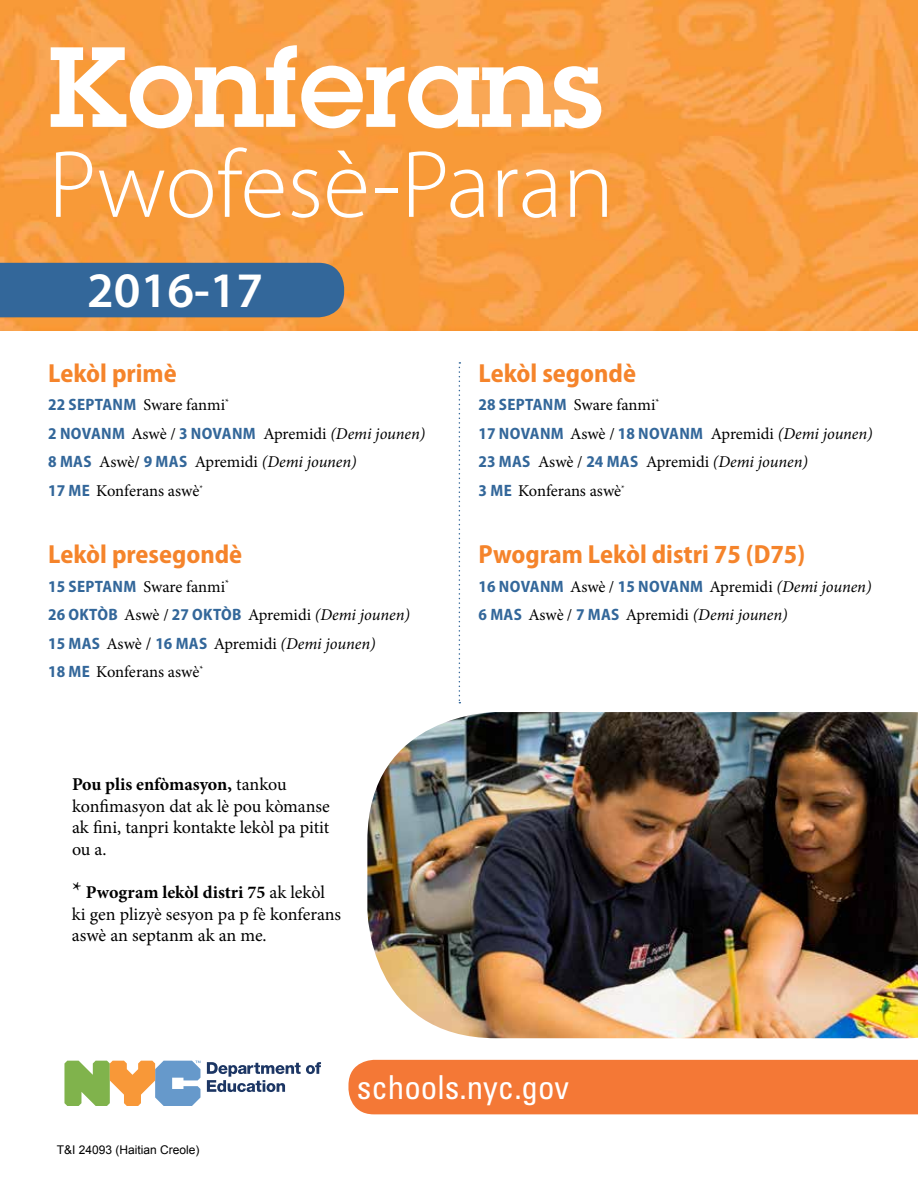
<style>
.page{position:relative;width:918px;height:1188px;background:#fff}
.page>*{position:absolute;margin:0;border:0;box-sizing:border-box;transform-origin:0 0}
.t1{font:600 111.3px "Lubalin Graph Std";color:#fff}
.t2{font:300 96.3px "Myriad Pro";color:#fff}
.t3{font:600 49.8px "Myriad Pro";color:#fff}
.t4{font:condensed 33px "Univers LT Std";color:#fff}
.t5{font:700 semi-condensed 26.25px "Myriad Pro";color:#f5842b}
.t6{font:18px/21.6px "Minion Pro";letter-spacing:-.005em;color:#000}
.t7{font:16.5px/28.5px "Minion Pro";letter-spacing:-.01em;color:#000}
.t8{font:700 semi-condensed 16.5px "Myriad Pro";letter-spacing:.02em;color:#33679a}
.t9{font:12px "Arial";color:#000}
.s1{font-family:"Myriad Pro";font-weight:700;font-stretch:semi-condensed;color:#33679a}
.s2{font-family:"Minion Pro";font-weight:400;font-stretch:normal;color:#000}
.s3{font-family:"Minion Pro";font-weight:400;font-style:italic;font-stretch:normal;color:#000}
.s4{font-style:italic}
.s5{font-size:17.25px}
.s6{font-weight:700}
.s7{font-size:24px}
</style>
<div class="page">
<img style="left:0;top:0;width:918px;height:330px">
<div style="left:348px;top:1060px;width:570px;height:54px;background:#f47836"></div>
<div style="left:0;top:263px;width:344px;height:54px;background:#33679a"></div>
<svg style="left:459px;top:362px;width:1px;height:341px"></svg>
<img style="left:367px;top:712px;width:551px;height:326px">
<svg style="left:207px;top:1062px;width:114px;height:30px"></svg>
<svg style="left:64px;top:1061px;width:136px;height:45px"></svg>
<h1 class="t1" style="left:48px;top:14px;width:556px">Konferans</h1>
<h2 class="t2" style="left:48px;top:127px;width:567px">Pwofesè-Paran</h2>
<h3 class="t3" style="left:87px;top:258px;width:178px">2016-17</h3>
<h3 class="t5" style="left:48px;top:356px;width:130px">Lekòl primè</h3>
<p class="t7" style="left:48px;top:391px;width:182px"><span class="s1">22 SEPTANM</span> Sware fanmi<sup>*</sup></p>
<p class="t8" style="left:48px;top:423px;width:379px">2 NOVANM <span class="s2">Aswè /</span> 3 NOVANM <span class="s2">Apremidi</span> <span class="s3">(Demi jounen)</span></p>
<p class="t7" style="left:48px;top:448px;width:310px"><span class="s1">8 MAS</span> Aswè/ <span class="s1">9 MAS</span> Apremidi <span class="s4">(Demi jounen)<br></span><span class="s1">17 ME</span> Konferans aswè<sup>*</sup></p>
<h3 class="t5" style="left:48px;top:538px;width:195px">Lekòl presegondè</h3>
<p class="t7" style="left:48px;top:572px;width:182px"><span class="s1">15 SEPTANM</span> Sware fanmi<sup>*</sup></p>
<p class="t8" style="left:48px;top:604px;width:363px">26 OKTÒB <span class="s2">Aswè /</span> 27 OKTÒB <span class="s2">Apremidi</span> <span class="s3">(Demi jounen)</span></p>
<p class="t7" style="left:48px;top:629px;width:329px"><span class="s1">15 MAS</span> Aswè <span class="s5">/</span> <span class="s1">16 MAS</span> Apremidi <span class="s4">(Demi jounen)<br></span><span class="s1">18 ME</span> Konferans aswè<sup>*</sup></p>
<p class="t6" style="left:72px;top:774px;width:259px"><span class="s6">Pou plis enfòmasyon,</span> tankou konfimasyon dat ak lè pou kòmanse ak fini, tanpri kontakte lekòl pa pitit ou a.</p>
<p class="t6" style="left:72px;top:882px;width:271px"><span class="s7">*</span> <span class="s6">Pwogram lekòl distri 75</span> ak lekòl ki gen plizyè sesyon pa p fè konferans aswè an septanm ak an me.</p>
<h3 class="t5" style="left:479px;top:356px;width:159px">Lekòl segondè</h3>
<p class="t7" style="left:479px;top:391px;width:182px"><span class="s1">28 SEPTANM</span> Sware fanmi<sup>*</sup></p>
<p class="t8" style="left:479px;top:423px;width:396px">17 NOVANM <span class="s2">Aswè /</span> 18 NOVANM <span class="s2">Apremidi</span> <span class="s3">(Demi jounen)</span></p>
<p class="t7" style="left:479px;top:448px;width:331px"><span class="s1">23 MAS</span> Aswè / <span class="s1">24 MAS</span> Apremidi <span class="s4">(Demi jounen)<br></span><span class="s1">3 ME</span> Konferans aswè<sup>*</sup></p>
<h3 class="t5" style="left:479px;top:538px;width:328px">Pwogram Lekòl distri 75 (D75)</h3>
<p class="t8" style="left:479px;top:576px;width:394px">16 NOVANM <span class="s2">Aswè /</span> 15 NOVANM <span class="s2">Apremidi</span> <span class="s3">(Demi jounen)</span></p>
<p class="t7" style="left:479px;top:601px;width:311px"><span class="s1">6 MAS</span> Aswè / <span class="s1">7 MAS</span> Apremidi <span class="s4">(Demi jounen)</span></p>
<p class="t9" style="left:57px;top:1141px;width:144px">T&amp;I 24093 (Haitian Creole)</p>
<h3 class="t4" style="left:357px;top:1066px;width:214px">schools.nyc.gov</h3>
</div>
